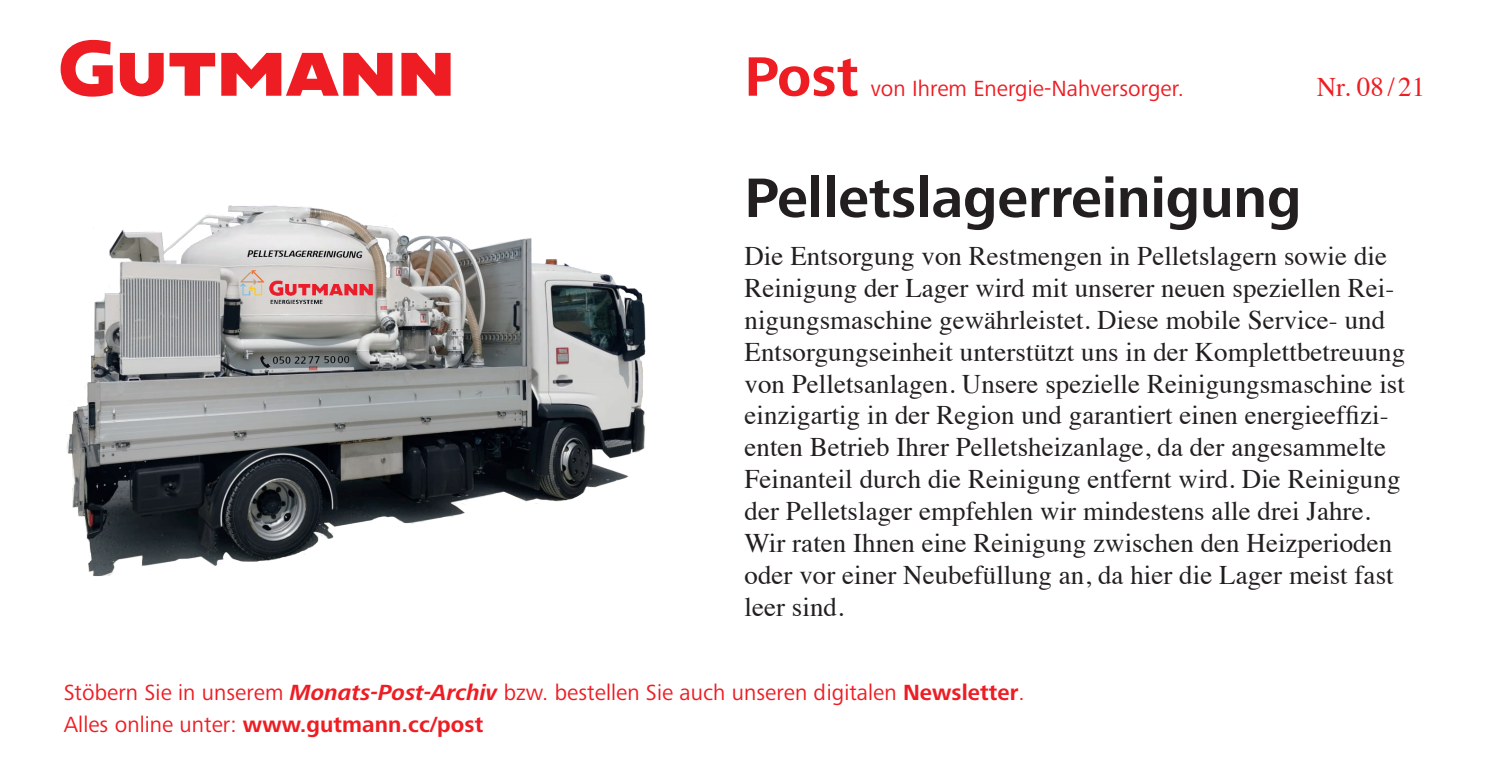
<style>
.page{position:relative;width:1489px;height:780px;background:#fff}
.page>*{position:absolute;margin:0;border:0;box-sizing:border-box;transform-origin:0 0}
.t1{font:700 57.5px "Frutiger Next Pro";color:#231f20}
.t2{font:700 57.5px "Frutiger Next Pro";color:#ee1d23}
.t3{font:27px/32px "Times";letter-spacing:.005em;color:#231f20}
.t4{font:27px "Times";color:#ee1d23}
.t5{font:22.75px/32px "Frutiger Next Pro";letter-spacing:.005em;color:#ee1d23}
.s1{font-weight:700;font-style:italic}
.s2{font-weight:700}
</style>
<div class="page">
<svg style="left:221px;top:53px;width:171px;height:43px"></svg>
<svg style="left:61px;top:40px;width:52px;height:57px"></svg>
<svg style="left:120px;top:53px;width:95px;height:43px"></svg>
<svg style="left:401px;top:53px;width:49px;height:43px"></svg>
<img style="left:66px;top:205px;width:580px;height:371px">
<p class="t2" style="left:744px;top:44px;width:116px">Post</p>
<p class="t5" style="left:870px;top:72px;width:315px">von Ihrem Energie-Nahversorger.</p>
<p class="t4" style="left:1316px;top:61px;width:110px">Nr. 08/ 21</p>
<p class="t1" style="left:744px;top:165px;width:558px">Pelletslagerreinigung</p>
<p class="t3" style="left:744px;top:237px;width:662px">Die Entsorgung von Restmengen in Pelletslagern sowie die Reinigung der Lager wird mit unserer neuen speziellen Rei&shy;nigungsmaschine gewährleistet. Diese mobile Service- und Entsorgungseinheit unterstützt uns in der Komplettbetreuung von Pelletsanlagen. Unsere spezielle Reinigungsmaschine ist einzigartig in der Region und garantiert einen energieeffizi&shy;enten Betrieb Ihrer Pelletsheizanlage, da der angesammelte Feinanteil durch die Reinigung entfernt wird. Die Reinigung der Pelletslager empfehlen wir mindestens alle drei Jahre.<br>Wir raten Ihnen eine Reinigung zwischen den Heizperioden oder vor einer Neubefüllung an, da hier die Lager meist fast leer sind.</p>
<p class="t5" style="left:64px;top:676px;width:962px">Stöbern Sie in unserem <span class="s1">Monats-Post-Archiv</span> bzw. bestellen Sie auch unseren digitalen <span class="s2">Newsletter</span>.<br>Alles online unter: <span class="s2">www.gutmann.cc/post</span></p>
</div>
